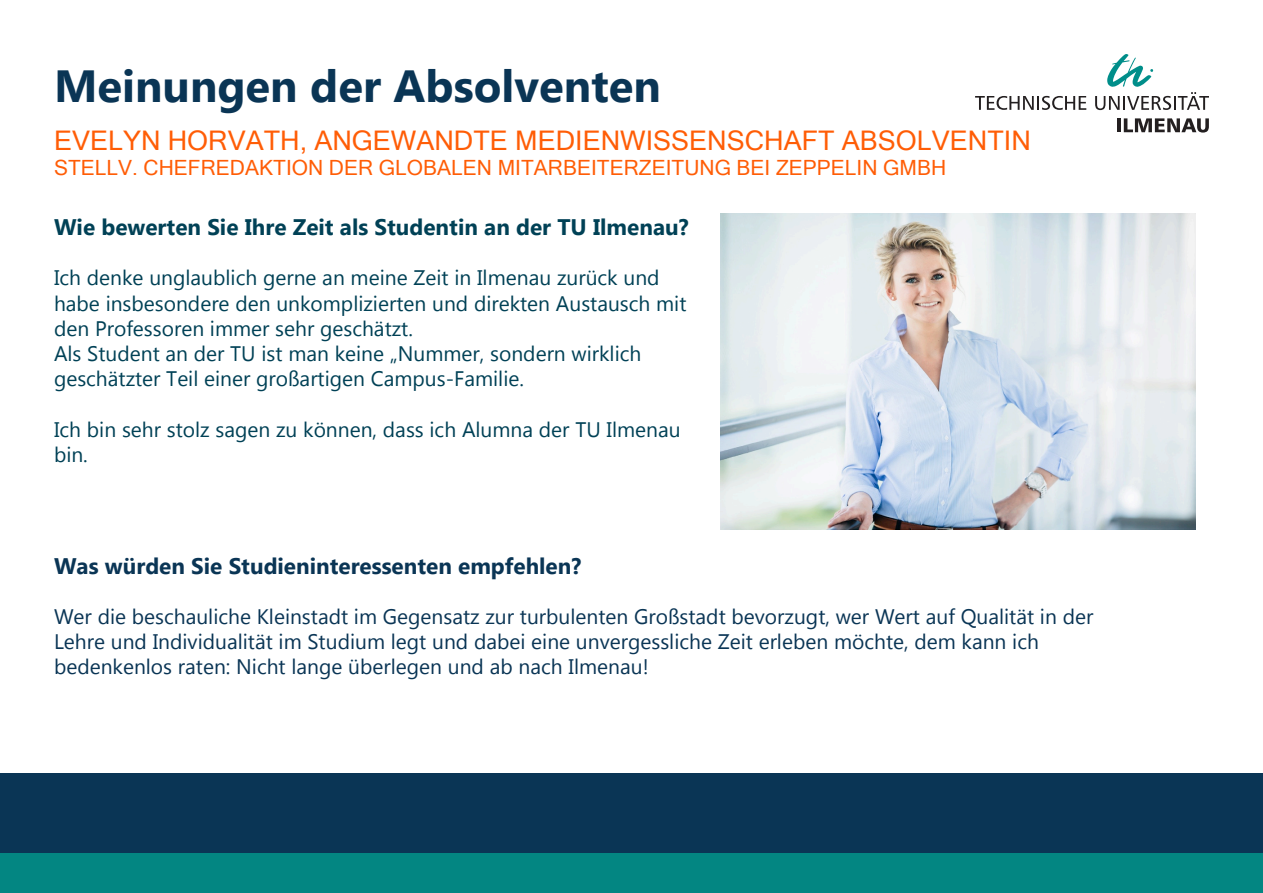
<style>
.page{position:relative;width:1263px;height:893px;background:#fff}
.page>*{position:absolute;margin:0;border:0;box-sizing:border-box;transform-origin:0 0}
.t1{font:700 45px "Microsoft Tai Le";color:#0a3555}
.t2{font:27px "Microsoft Sans Serif";color:#ff5d06}
.t3{font:700 22.5px "Microsoft Tai Le";color:#004156}
.t4{font:700 22.5px "Microsoft Tai Le";color:#0a3555}
.t5{font:21px/25.2px "Microsoft Tai Le";color:#004156}
.t6{font:21px "Microsoft Tai Le";color:#0a3555}
.t7{font:21px "Microsoft Sans Serif";color:#ff5d06}
</style>
<div class="page">
<img style="left:720px;top:213px;width:476px;height:317px">
<div style="left:0;top:853px;width:1263px;height:40px;background:#038682"></div>
<div style="left:0;top:773px;width:1263px;height:80px;background:#0a3555"></div>
<svg style="left:975px;top:96px;width:111px;height:14px"></svg>
<svg style="left:1095px;top:54px;width:114px;height:56px"></svg>
<hr style="left:1117px;top:118px;width:4px;height:14px;background:#231f20">
<svg style="left:1124px;top:118px;width:85px;height:15px"></svg>
<p class="t1" style="left:54px;top:61px;width:608px">Meinungen der Absolventen</p>
<p class="t2" style="left:54px;top:123px;width:978px">EVELYN HORVATH, ANGEWANDTE MEDIENWISSENSCHAFT ABSOLVENTIN</p>
<p class="t7" style="left:54px;top:154px;width:894px">STELLV. CHEFREDAKTION DER GLOBALEN MITARBEITERZEITUNG BEI ZEPPELIN GMBH</p>
<p class="t3" style="left:54px;top:214px;width:636px">Wie bewerten Sie Ihre Zeit als Studentin an der TU Ilmenau?</p>
<p class="t5" style="left:54px;top:267px;width:634px">Ich denke unglaublich gerne an meine Zeit in Ilmenau zurück und habe insbesondere den unkomplizierten und direkten Austausch mit den Professoren immer sehr geschätzt.</p>
<p class="t5" style="left:54px;top:342px;width:589px">Als Student an der TU ist man keine „Nummer, sondern wirklich</p>
<p class="t5" style="left:54px;top:368px;width:471px">geschätzter Teil einer großartigen Campus-Familie.</p>
<p class="t5" style="left:54px;top:418px;width:628px">Ich bin sehr stolz sagen zu können, dass ich Alumna der TU Ilmenau bin.</p>
<p class="t4" style="left:54px;top:553px;width:529px">Was würden Sie Studieninteressenten empfehlen?</p>
<p class="t6" style="left:54px;top:604px;width:1041px">Wer die beschauliche Kleinstadt im Gegensatz zur turbulenten Großstadt bevorzugt, wer Wert auf Qualität in der</p>
<p class="t6" style="left:54px;top:630px;width:986px">Lehre und Individualität im Studium legt und dabei eine unvergessliche Zeit erleben möchte, dem kann ich</p>
<p class="t6" style="left:54px;top:655px;width:596px">bedenkenlos raten: Nicht lange überlegen und ab nach Ilmenau!</p>
</div>
